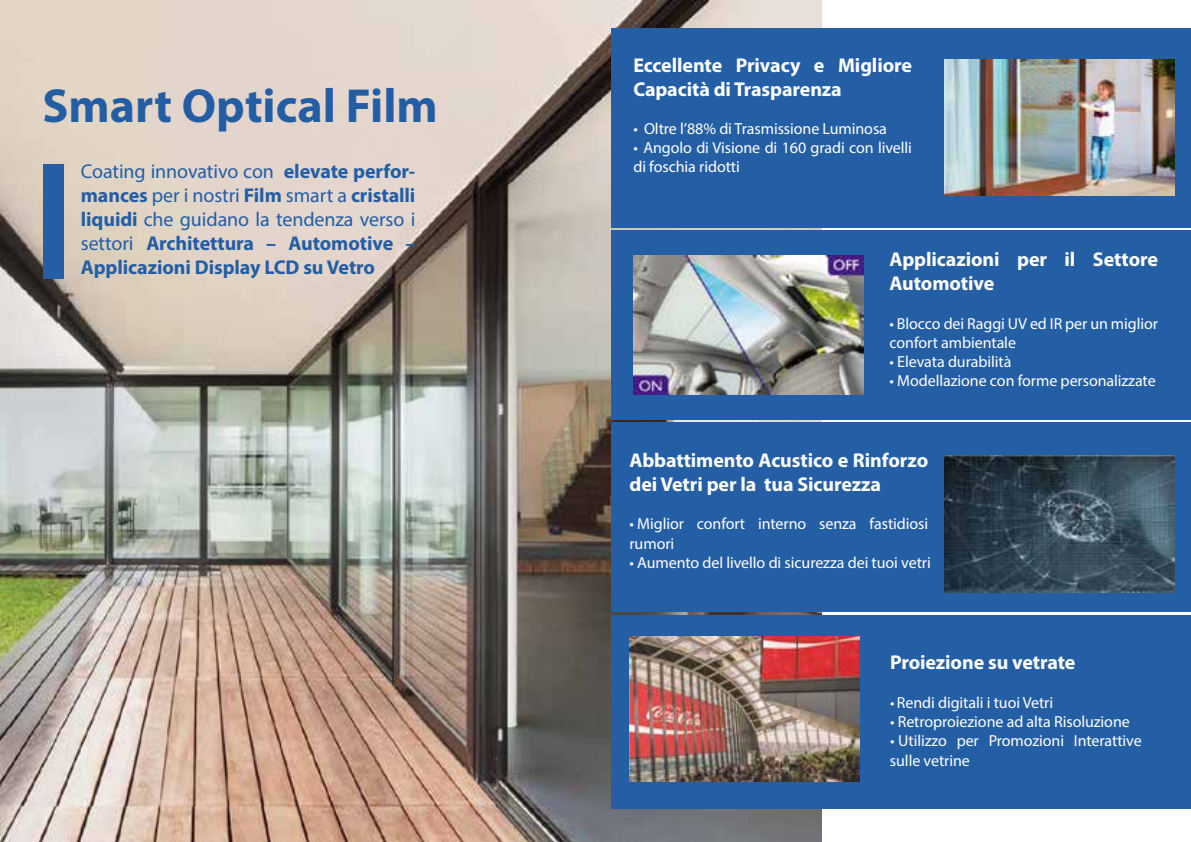
<style>
.page{position:relative;width:1191px;height:842px;background:#fff}
.page>*{position:absolute;margin:0;border:0;box-sizing:border-box;transform-origin:0 0}
.t1{font:700 48px "Myriad Pro";color:#235ea5}
.t2{font:700 20px/24px "Myriad Pro";letter-spacing:-.005em;color:#235ea5;text-align:justify}
.t3{font:700 20px/24px "Myriad Pro";letter-spacing:-.005em;color:#fff}
.t4{font:16px/19.2px "Myriad Pro";letter-spacing:-.005em;color:#fff}
.s1{font-weight:400}
</style>
<div class="page">
<img style="left:0;top:1px;width:821px;height:841px">
<div style="left:612px;top:29px;width:579px;height:199px;background:#245fa5"></div>
<div style="left:612px;top:230px;width:579px;height:190px;background:#245fa5"></div>
<div style="left:612px;top:422px;width:579px;height:190px;background:#245fa5"></div>
<div style="left:612px;top:615px;width:579px;height:194px;background:#245fa5"></div>
<img style="left:634px;top:255px;width:229px;height:139px">
<img style="left:944px;top:59px;width:230px;height:137px">
<div style="left:43px;top:164px;width:20px;height:114px;background:#245ea5"></div>
<img style="left:629px;top:636px;width:230px;height:146px">
<img style="left:945px;top:455px;width:229px;height:137px">
<h1 class="t1" style="left:43px;top:75px;width:397px">Smart Optical Film</h1>
<p class="t2" style="left:81px;top:159px;width:336px"><span class="s1">Coating innovativo con</span> elevate perfor&shy;mances <span class="s1">per i nostri</span> Film <span class="s1">smart a</span> cristalli liquidi <span class="s1">che guidano la tendenza verso i settori</span> Architettura – Automotive – Applicazioni Display LCD su Vetro</p>
<p class="t3" style="left:633px;top:52px;width:280px">Eccellente Privacy e Migliore<br>Capacità di Trasparenza</p>
<p class="t4" style="left:633px;top:119px;width:255px">• Oltre l’88% di Trasmissione Luminosa</p>
<p class="t4" style="left:633px;top:138px;width:280px">• Angolo di Visione di 160 gradi con livelli di foschia ridotti</p>
<p class="t3" style="left:889px;top:247px;width:270px">Applicazioni per il Settore<br>Automotive</p>
<p class="t4" style="left:889px;top:313px;width:270px">• Blocco dei Raggi UV ed IR per un miglior confort ambientale</p>
<p class="t4" style="left:889px;top:352px;width:123px">• Elevata durabilità</p>
<p class="t4" style="left:889px;top:371px;width:268px">• Modellazione con forme personalizzate</p>
<p class="t3" style="left:629px;top:448px;width:300px">Abbattimento Acustico e Rinforzo dei Vetri per la tua Sicurezza</p>
<p class="t4" style="left:629px;top:514px;width:300px">• Miglior confort interno senza fastidiosi rumori</p>
<p class="t4" style="left:629px;top:553px;width:303px">• Aumento del livello di sicurezza dei tuoi vetri</p>
<p class="t3" style="left:890px;top:650px;width:187px">Proiezione su vetrate</p>
<p class="t4" style="left:890px;top:693px;width:165px">• Rendi digitali i tuoi Vetri</p>
<p class="t4" style="left:890px;top:712px;width:241px">• Retroproiezione ad alta Risoluzione</p>
<p class="t4" style="left:890px;top:731px;width:253px">• Utilizzo per Promozioni Interattive sulle vetrine</p>
</div>
